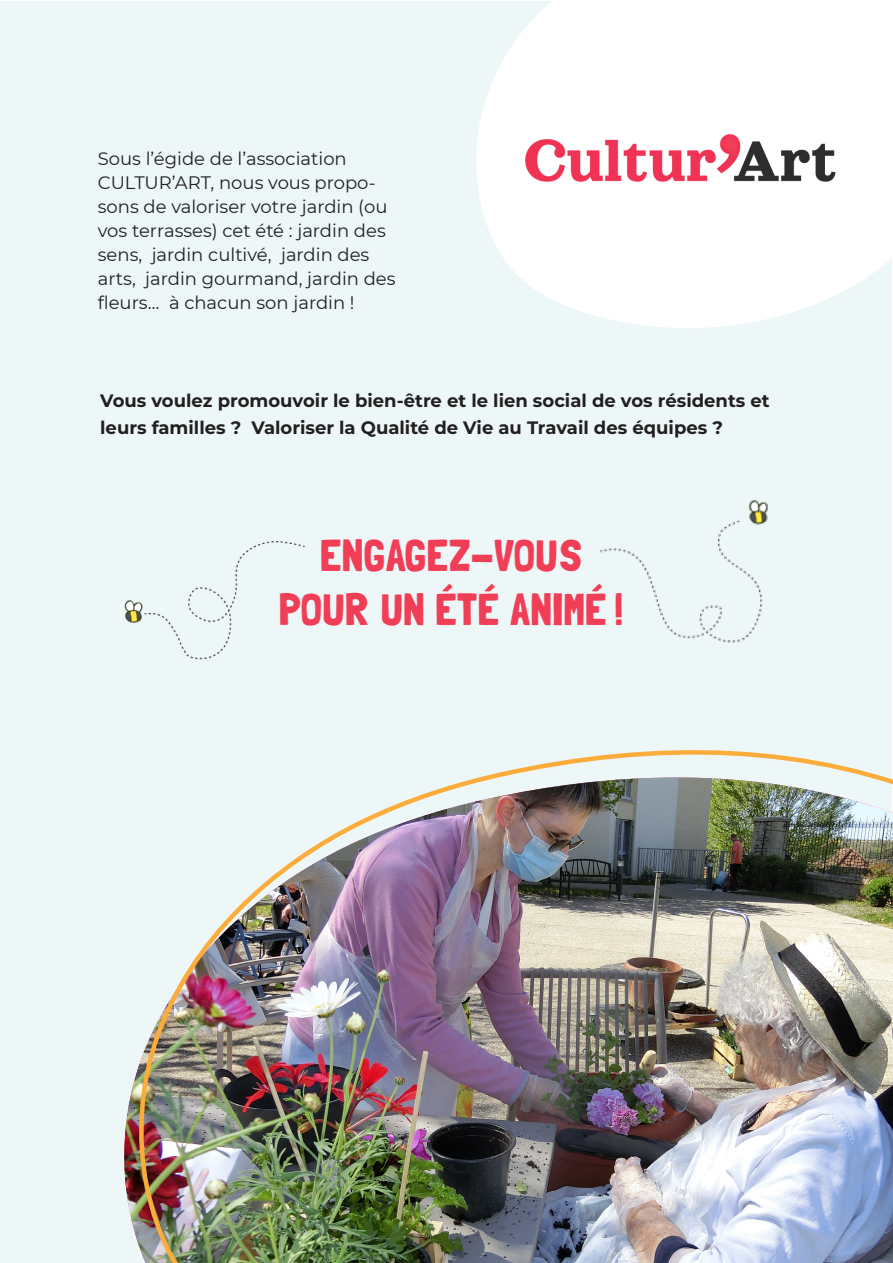
<style>
.page{position:relative;width:893px;height:1263px;background:#fff}
.page>*{position:absolute;margin:0;border:0;box-sizing:border-box;transform-origin:0 0}
.t1{font:45px "Londrina Solid";color:#f13e57}
.t2{font:18px/24px "Montserrat";color:#231f20}
.t3{font:700 18px/27px "Montserrat";color:#231f20}
</style>
<div class="page">
<div style="left:0;top:2px;width:891px;height:1261px;background:#edf7f8"></div>
<svg style="left:468px;top:1px;width:424px;height:334px;fill:#fff"></svg>
<img style="left:502px;top:85px;width:367px;height:119px">
<img style="left:600px;top:500px;width:169px;height:143px">
<img style="left:124px;top:541px;width:181px;height:119px">
<img style="left:124px;top:735px;width:769px;height:528px">
<p class="t2" style="left:98px;top:146px;width:299px">Sous l’égide de l’association<br>CULTUR’ART, nous vous propo&shy;sons de valoriser votre jardin (ou vos terrasses) cet été : jardin des sens, jardin cultivé, jardin des arts, jardin gourmand, jardin des fleurs… à chacun son jardin !</p>
<p class="t3" style="left:100px;top:386px;width:671px">Vous voulez promouvoir le bien-être et le lien social de vos résidents et leurs familles ? Valoriser la Qualité de Vie au Travail des équipes ?</p>
<p class="t1" style="left:320px;top:529px;width:264px">ENGAGEZ-VOUS</p>
<p class="t1" style="left:279px;top:583px;width:346px">POUR UN ÉTÉ ANIMÉ !</p>
</div>
